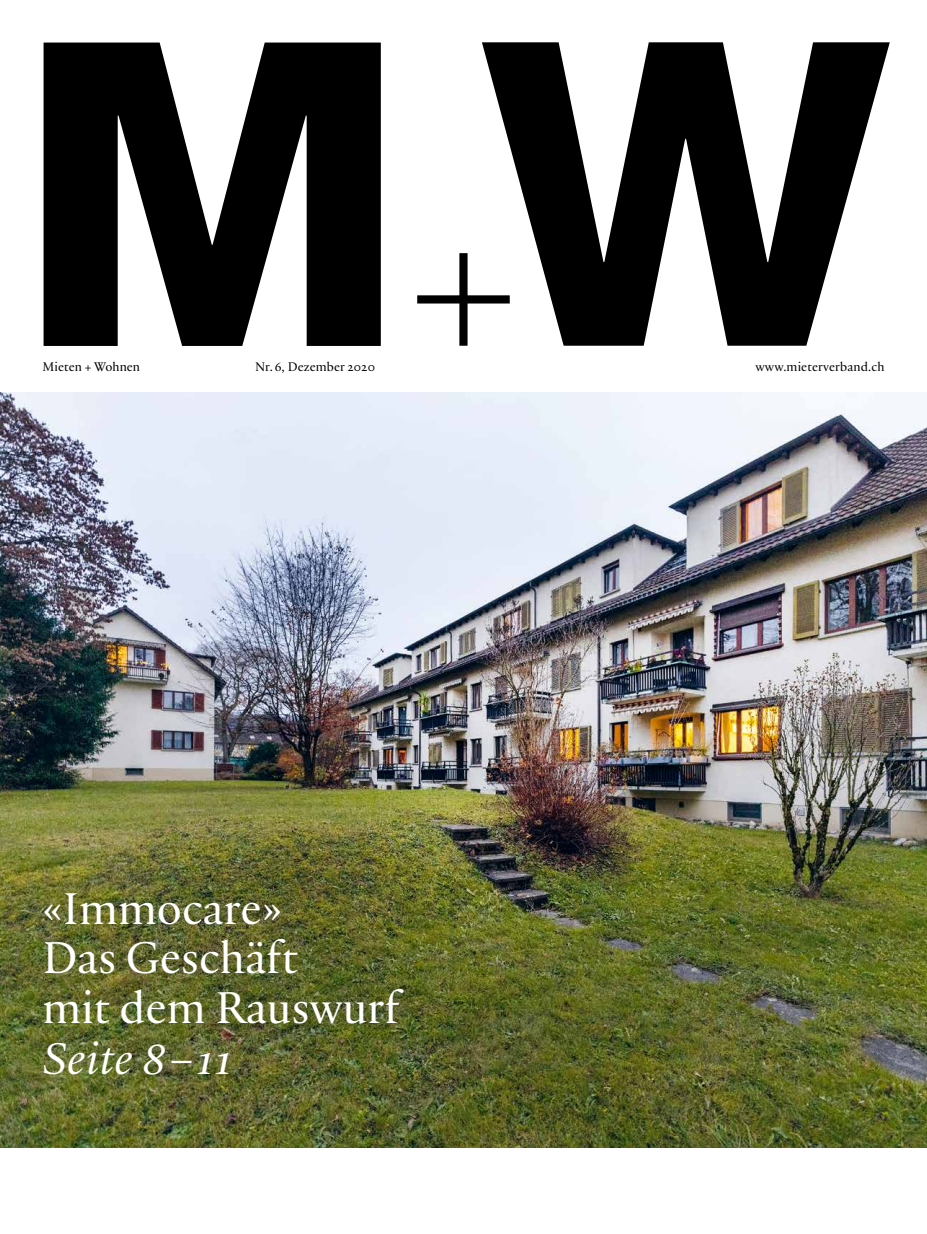
<style>
.page{position:relative;width:927px;height:1234px;background:#fff}
.page>*{position:absolute;margin:0;border:0;box-sizing:border-box;transform-origin:0 0}
.Titel_4___32_0{font:48px/49.3px "Practice";color:#fff}
.Titel_4___32_0-2{font:48px "Practice Regular Ita";color:#fff}
.t1{font:13.5px "Practice";letter-spacing:.005em;color:#000}
</style>
<div class="page">
<img style="left:0;top:393px;width:927px;height:753px">
<svg style="left:482px;top:42px;width:408px;height:303px;fill:#000"></svg>
<svg style="left:417px;top:253px;width:93px;height:92px"></svg>
<svg style="left:44px;top:43px;width:337px;height:303px;fill:#000"></svg>
<p class="t1" style="left:43px;top:357px;width:99px">Mieten + Wohnen</p>
<p class="t1" style="left:255px;top:357px;width:121px">Nr. 6, Dezember 2020</p>
<p class="t1" style="left:755px;top:357px;width:131px">www.mieterverband.ch</p>
<h1 class="Titel_4___32_0" style="left:43px;top:882px;width:241px">«Immocare»</h1>
<h1 class="Titel_4___32_0" style="left:43px;top:931px;width:359px">Das Geschäft<br>mit dem Rauswurf</h1>
<h1 class="Titel_4___32_0-2" style="left:43px;top:1024px;width:191px">Seite 8–11</h1>
</div>
